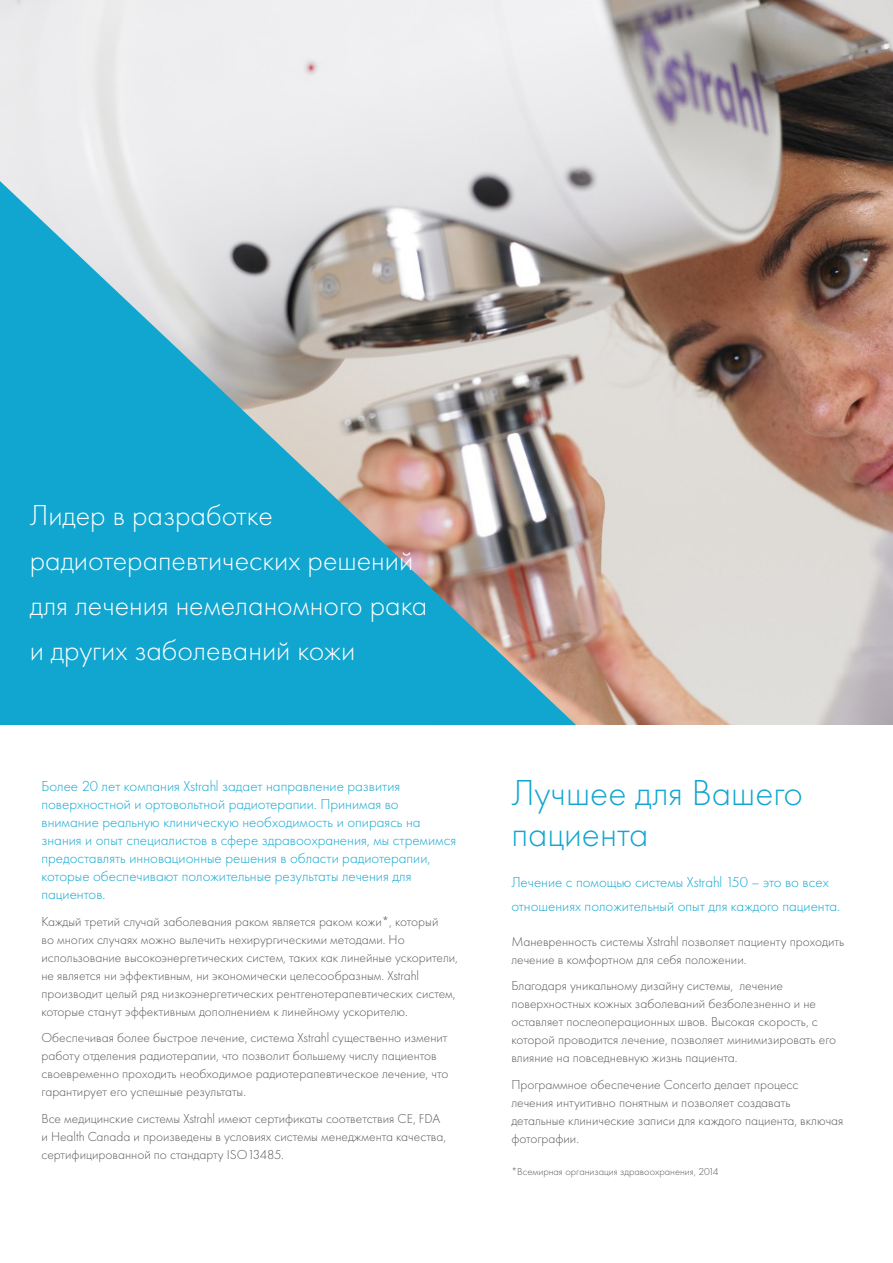
<style>
.page{position:relative;width:893px;height:1263px;background:#fff}
.page>*{position:absolute;margin:0;border:0;box-sizing:border-box;transform-origin:0 0}
.t1{font:300 37.5px/40.5px "Futura PT";color:#11a6cf}
.t2{font:300 30px/45px "Futura PT";color:#fff}
.t3{font:300 15px/18px "Futura PT";color:#11a6cf}
.t4{font:300 13.5px/18px "Futura PT";color:#58595b}
.t5{font:300 10.5px "Futura PT";color:#58595b}
</style>
<div class="page">
<img style="left:0;top:0;width:893px;height:725px">
<svg style="left:0;top:181px;width:576px;height:544px;background:#66abbd"></svg>
<h2 class="t2" style="left:30px;top:494px;width:399px">Лидер в разработке радиотерапевтических решений для лечения немеланомного рака и других заболеваний кожи</h2>
<p class="t3" style="left:41px;top:778px;width:416px">Более 20 лет компания Xstrahl задает направление развития поверхностной и ортовольтной радиотерапии. Принимая во внимание реальную клиническую необходимость и опираясь на знания и опыт специалистов в сфере здравоохранения, мы стремимся предоставлять инновационные решения в области радиотерапии, которые обеспечивают положительные результаты лечения для пациентов.</p>
<p class="t4" style="left:41px;top:913px;width:418px">Каждый третий случай заболевания раком является раком кожи*, который<br>во многих случаях можно вылечить нехирургическими методами. Но использование высокоэнергетических систем, таких как линейные ускорители, не является ни эффективным, ни экономически целесообразным. Xstrahl производит целый ряд низкоэнергетических рентгенотерапевтических систем, которые станут эффективным дополнением к линейному ускорителю.</p>
<p class="t4" style="left:41px;top:1030px;width:408px">Обеспечивая более быстрое лечение, система Xstrahl существенно изменит работу отделения радиотерапии, что позволит большему числу пациентов своевременно проходить необходимое радиотерапевтическое лечение, что гарантирует его успешные результаты.</p>
<p class="t4" style="left:41px;top:1110px;width:406px">Все медицинские системы Xstrahl имеют сертификаты соответствия CE, FDA и Health Canada и произведены в условиях системы менеджмента качества, сертифицированной по стандарту ISO13485.</p>
<h1 class="t1" style="left:511px;top:775px;width:293px">Лучшее для Вашего пациента</h1>
<p class="t3" style="left:511px;top:871px;width:330px;line-height:24px">Лечение с помощью системы Xstrahl 150 – это во всех отношениях положительный опыт для каждого пациента.</p>
<p class="t4" style="left:511px;top:933px;width:334px">Маневренность системы Xstrahl позволяет пациенту проходить лечение в комфортном для себя положении.</p>
<p class="t4" style="left:511px;top:978px;width:326px">Благодаря уникальному дизайну системы, лечение поверхностных кожных заболеваний безболезненно и не оставляет послеоперационных швов. Высокая скорость, с которой проводится лечение, позволяет минимизировать его влияние на повседневную жизнь пациента.</p>
<p class="t4" style="left:511px;top:1076px;width:334px">Программное обеспечение Concerto делает процесс лечения интуитивно понятным и позволяет создавать детальные клинические записи для каждого пациента, включая фотографии.</p>
<p class="t5" style="left:511px;top:1167px;width:209px">*Всемирная организация здравоохранения, 2014</p>
</div>
